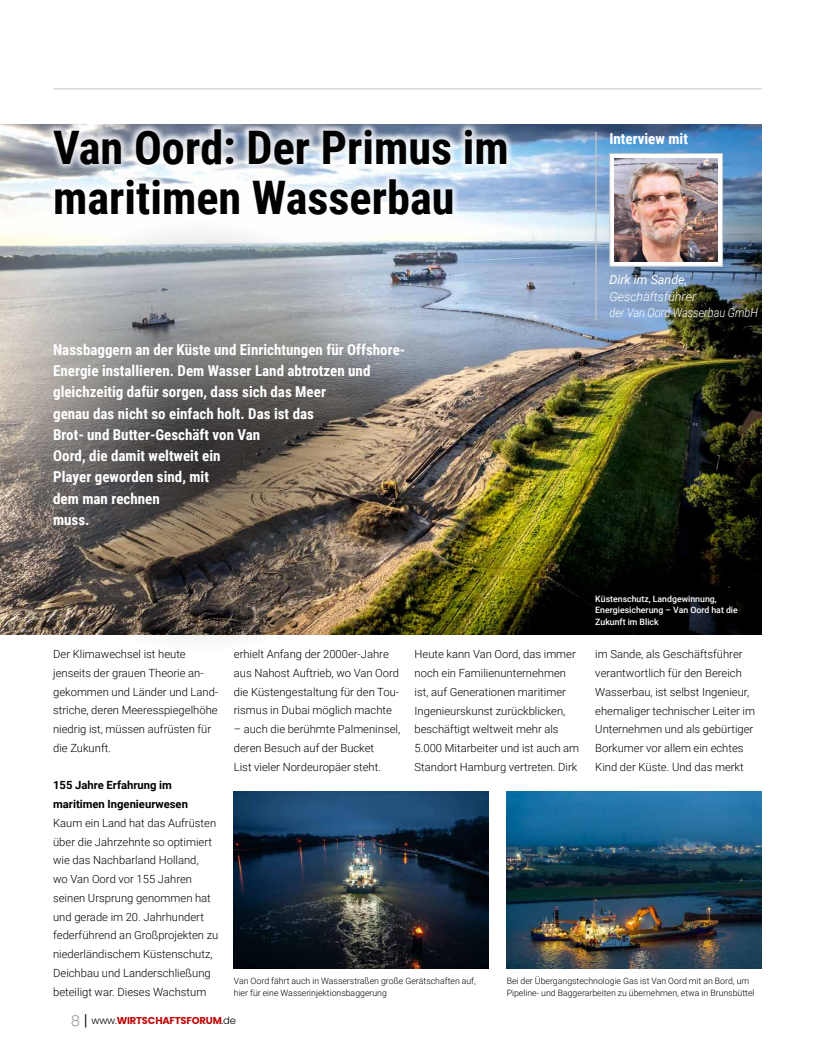
<style>
.page{position:relative;width:815px;height:1063px;background:#fff}
.page>*{position:absolute;margin:0;border:0;box-sizing:border-box;transform-origin:0 0}
.t1{font:700 46.25px/50px "Roboto Condensed";color:#000}
.t2{font:700 15px/21.2px "Roboto Condensed";color:#fff}
.t3{font:italic 300 12.5px/16.2px "Roboto";color:#fff}
.t4{font:italic 12.5px "Roboto";color:#fff}
.t5{font:300 11.25px/18.8px "Roboto";color:#000}
.t6{font:700 11.25px/18.8px "Roboto";color:#000}
.t7{font:700 10px "Poppins";letter-spacing:-.02em;color:#c00808}
.t8{font:300 8.75px/11.2px "Roboto";color:#000}
.t9{font:500 8.75px/11.2px "Roboto";color:#fff}
.s1{font-weight:300;font-size:15px;color:#9c9d9d}
.s2{font-weight:300;font-size:15px;color:#000}
.s3{font-weight:300;color:#000}
</style>
<div class="page">
<img style="left:0;top:124px;width:762px;height:510px">
<img style="left:0;top:220px;width:415px;height:418px">
<hr style="left:53px;top:89px;width:709px;height:1px;background:#c5c6c6">
<div style="left:46px;top:121px;width:469px;height:101px;background:#fff;opacity:.75"></div>
<svg style="left:609px;top:153px;width:114px;height:114px"></svg>
<img style="left:615px;top:159px;width:103px;height:102px">
<hr style="left:595px;top:132px;width:2px;height:188px;background:#c5c6c6">
<img style="left:234px;top:791px;width:255px;height:177px">
<img style="left:507px;top:791px;width:255px;height:177px">
<h1 class="t1" style="left:53px;top:120px;width:457px">Van Oord: Der Primus im maritimen Wasserbau</h1>
<p class="t2" style="left:53px;top:338px;width:354px">Nassbaggern an der Küste und Einrichtungen für Offshore-Energie installieren. Dem Wasser Land abtrotzen und gleichzeitig dafür sorgen, dass sich das Meer<br>genau das nicht so einfach holt. Das ist das<br>Brot- und Butter-Geschäft von Van<br>Oord, die damit weltweit ein<br>Player geworden sind, mit<br>dem man rechnen<br>muss.</p>
<h2 class="t2" style="left:609px;top:128px;width:80px">Interview mit</h2>
<p class="t4" style="left:609px;top:271px;width:79px">Dirk im Sande,</p>
<p class="t3" style="left:609px;top:288px;width:150px">Geschäftsführer<br>der Van Oord Wasserbau GmbH</p>
<p class="t9" style="left:595px;top:593px;width:144px">Küstenschutz, Landgewinnung,<br>Energiesicherung – Van Oord hat die<br>Zukunft im Blick</p>
<p class="t5" style="left:53px;top:644px;width:166px">Der Klimawechsel ist heute jenseits der grauen Theorie an&shy;gekommen und Länder und Land&shy;striche, deren Meeresspiegelhöhe niedrig ist, müssen aufrüsten für die Zukunft.</p>
<p class="t6" style="left:53px;top:776px;width:136px">155 Jahre Erfahrung im maritimen Ingenieurwesen</p>
<p class="t5" style="left:53px;top:813px;width:167px">Kaum ein Land hat das Aufrüsten über die Jahrzehnte so optimiert wie das Nachbarland Holland,<br>wo Van Oord vor 155 Jahren seinen Ursprung genommen hat und gerade im 20. Jahrhundert federführend an Großprojekten zu niederländischem Küstenschutz,<br>Deichbau und Landerschließung beteiligt war. Dieses Wachstum</p>
<p class="t5" style="left:234px;top:644px;width:167px">erhielt Anfang der 2000er-Jahre aus Nahost Auftrieb, wo Van Oord die Küstengestaltung für den Tou&shy;rismus in Dubai möglich machte</p>
<p class="t5" style="left:234px;top:719px;width:168px">– auch die berühmte Palmeninsel, deren Besuch auf der Bucket<br>List vieler Nordeuropäer steht.</p>
<p class="t5" style="left:415px;top:644px;width:166px">Heute kann Van Oord, das immer noch ein Familienunternehmen ist, auf Generationen maritimer<br>Ingenieurskunst zurückblicken, beschäftigt weltweit mehr als<br>5.000 Mitarbeiter und ist auch am<br>Standort Hamburg vertreten. Dirk</p>
<p class="t5" style="left:595px;top:644px;width:161px">im Sande, als Geschäftsführer verantwortlich für den Bereich<br>Wasserbau, ist selbst Ingenieur, ehemaliger technischer Leiter im<br>Unternehmen und als gebürtiger<br>Borkumer vor allem ein echtes<br>Kind der Küste. Und das merkt</p>
<p class="t8" style="left:234px;top:975px;width:244px">Van Oord fährt auch in Wasserstraßen große Gerätschaften auf, hier für eine Wasserinjektionsbaggerung</p>
<p class="t8" style="left:507px;top:975px;width:249px">Bei der Übergangstechnologie Gas ist Van Oord mit an Bord, um<br>Pipeline- und Baggerarbeiten zu übernehmen, etwa in Brunsbüttel</p>
<p class="t7" style="left:71px;top:1015px;width:167px"><span class="s1">8</span> <span class="s2">|</span> <span class="s3">www.</span>WIRTSCHAFTSFORUM<span class="s3">.de</span></p>
</div>
